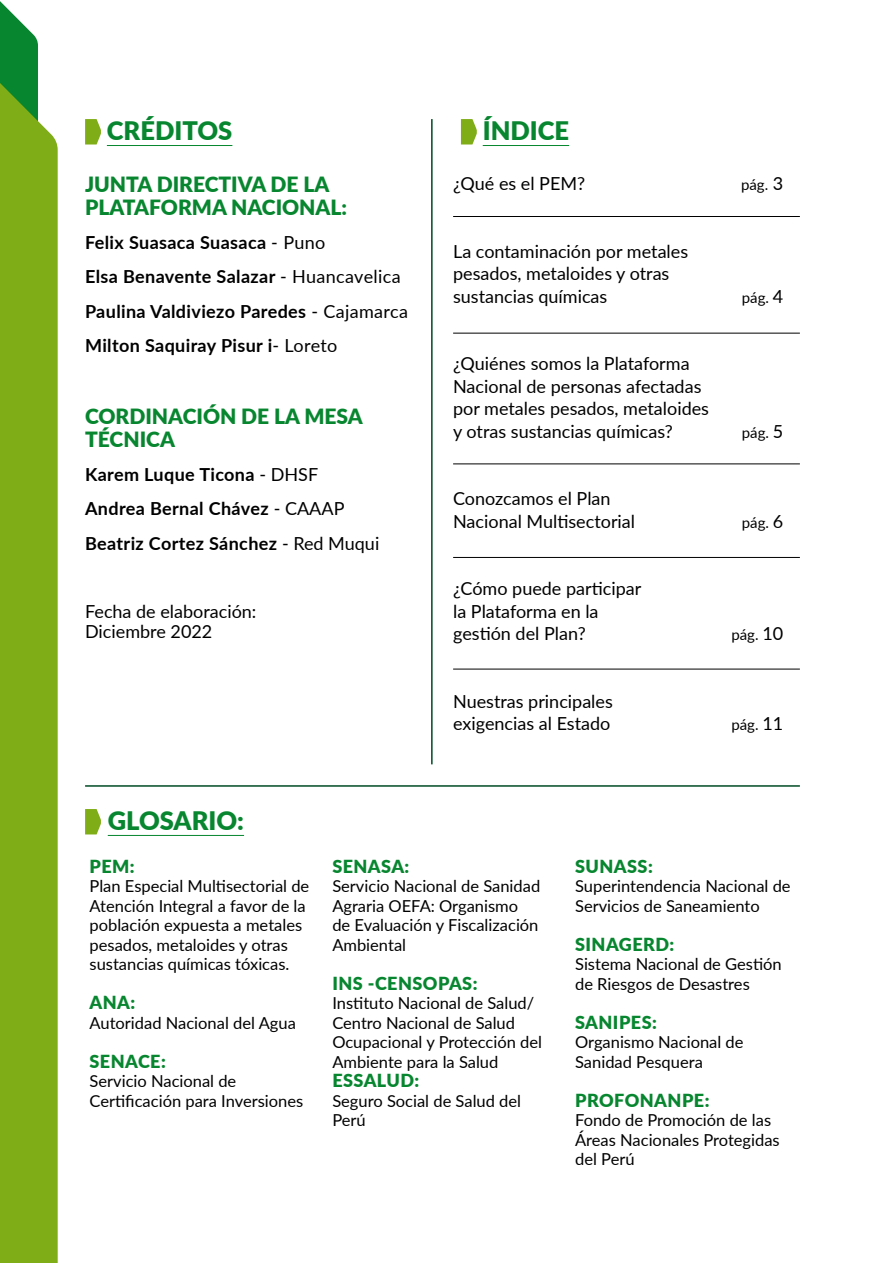
<style>
.page{position:relative;width:885px;height:1263px;background:#fff}
.page>*{position:absolute;margin:0;border:0;box-sizing:border-box;transform-origin:0 0}
.t1{font:900 25.5px "Lato";color:#07862f}
.t2{font:900 21px/22.5px "Lato";color:#07862f}
.t3{font:18px/22.5px "Lato";color:#000}
.t4{font:700 18px/34.3px "Lato";letter-spacing:.02em;color:#000}
.t5{font:900 18px "Lato";letter-spacing:.025em;color:#07862f}
.t6{font:16.5px/19.5px "Lato";color:#000}
.t7{font:15px "Lato";color:#000}
.s1{font-weight:400}
.s2{font-size:18px}
</style>
<div class="page">
<hr style="left:453px;top:216px;width:346px;height:1px;background:#000">
<hr style="left:453px;top:463px;width:346px;height:1px;background:#000">
<hr style="left:453px;top:557px;width:346px;height:1px;background:#000">
<hr style="left:453px;top:669px;width:346px;height:1px;background:#000">
<hr style="left:453px;top:333px;width:346px;height:1px;background:#000">
<hr style="left:108px;top:835px;width:136px;height:1px;background:#07862f">
<hr style="left:107px;top:145px;width:125px;height:1px;background:#07862f">
<hr style="left:482px;top:145px;width:87px;height:1px;background:#07862f">
<svg style="left:85px;top:809px;width:16px;height:25px"></svg>
<svg style="left:85px;top:119px;width:16px;height:25px"></svg>
<svg style="left:461px;top:119px;width:16px;height:25px"></svg>
<svg style="left:0;top:1px;width:38px;height:51px"></svg>
<div style="left:0;top:52px;width:58px;height:1211px;background:#7fad17"></div>
<hr style="left:85px;top:785px;width:714px;height:2px;background:#004a24">
<hr style="left:431px;top:119px;width:1px;height:645px;background:#004a24">
<h1 class="t1" style="left:107px;top:111px;width:127px">CRÉDITOS</h1>
<h1 class="t1" style="left:482px;top:111px;width:88px">ÍNDICE</h1>
<p class="t2" style="left:85px;top:172px;width:263px">JUNTA DIRECTIVA DE LA<br>PLATAFORMA NACIONAL:</p>
<p class="t4" style="left:85px;top:225px;width:324px">Felix Suasaca Suasaca <span class="s1">- Puno<br></span>Elsa Benavente Salazar <span class="s1">- Huancavelica </span>Paulina Valdiviezo Paredes <span class="s1">- Cajamarca </span>Milton Saquiray Pisur i<span class="s1">- Loreto</span></p>
<p class="t2" style="left:85px;top:404px;width:279px">CORDINACIÓN DE LA MESA<br>TÉCNICA</p>
<p class="t4" style="left:85px;top:456px;width:296px">Karem Luque Ticona <span class="s1">- DHSF<br></span>Andrea Bernal Chávez <span class="s1">- CAAAP<br></span>Beatriz Cortez Sánchez <span class="s1">- Red Muqui</span></p>
<p class="t3" style="left:85px;top:601px;width:173px;line-height:19.5px">Fecha de elaboración:<br>Diciembre 2022</p>
<h1 class="t1" style="left:108px;top:801px;width:138px">GLOSARIO:</h1>
<p class="t3" style="left:453px;top:172px;width:134px">¿Qué es el PEM?</p>
<p class="t7" style="left:741px;top:174px;width:44px">pág. <span class="s2">3</span></p>
<p class="t3" style="left:453px;top:239px;width:236px">La contaminación por metales pesados, metaloides y otras sustancias químicas</p>
<p class="t3" style="left:453px;top:352px;width:257px">¿Quiénes somos la Plataforma<br>Nacional de personas afectadas por metales pesados, metaloides y otras sustancias químicas?</p>
<p class="t3" style="left:453px;top:487px;width:183px">Conozcamos el Plan<br>Nacional Multisectorial</p>
<p class="t3" style="left:453px;top:577px;width:190px">¿Cómo puede participar la Plataforma en la gestión del Plan?</p>
<p class="t3" style="left:453px;top:689px;width:161px">Nuestras principales exigencias al Estado</p>
<p class="t7" style="left:741px;top:287px;width:43px">pág. <span class="s2">4</span></p>
<p class="t7" style="left:741px;top:422px;width:43px">pág. <span class="s2">5</span></p>
<p class="t7" style="left:741px;top:512px;width:43px">pág. <span class="s2">6</span></p>
<p class="t7" style="left:731px;top:624px;width:53px">pág. <span class="s2">10</span></p>
<p class="t7" style="left:731px;top:714px;width:53px">pág. <span class="s2">11</span></p>
<p class="t5" style="left:89px;top:853px;width:47px">PEM:</p>
<p class="t6" style="left:89px;top:876px;width:221px">Plan Especial Multisectorial de<br>Atención Integral a favor de la población expuesta a metales pesados, metaloides y otras sustancias químicas tóxicas.</p>
<p class="t5" style="left:89px;top:989px;width:47px">ANA:</p>
<p class="t6" style="left:89px;top:1012px;width:208px">Autoridad Nacional del Agua</p>
<p class="t5" style="left:89px;top:1048px;width:78px">SENACE:</p>
<p class="t6" style="left:89px;top:1071px;width:215px">Servicio Nacional de<br>Certificación para Inversiones</p>
<p class="t5" style="left:332px;top:853px;width:79px">SENASA:</p>
<p class="t6" style="left:332px;top:876px;width:209px">Servicio Nacional de Sanidad<br>Agraria OEFA: Organismo<br>de Evaluación y Fiscalización<br>Ambiental</p>
<p class="t5" style="left:332px;top:970px;width:147px">INS -CENSOPAS:</p>
<p class="t6" style="left:332px;top:993px;width:211px">Instituto Nacional de Salud/<br>Centro Nacional de Salud<br>Ocupacional y Protección del<br>Ambiente para la Salud</p>
<p class="t5" style="left:332px;top:1067px;width:89px">ESSALUD:</p>
<p class="t6" style="left:332px;top:1090px;width:190px">Seguro Social de Salud del<br>Perú</p>
<p class="t5" style="left:575px;top:853px;width:79px">SUNASS:</p>
<p class="t6" style="left:575px;top:876px;width:217px">Superintendencia Nacional de<br>Servicios de Saneamiento</p>
<p class="t5" style="left:575px;top:931px;width:101px">SINAGERD:</p>
<p class="t6" style="left:575px;top:954px;width:208px">Sistema Nacional de Gestión de Riesgos de Desastres</p>
<p class="t5" style="left:575px;top:1009px;width:83px">SANIPES:</p>
<p class="t6" style="left:575px;top:1032px;width:170px">Organismo Nacional de<br>Sanidad Pesquera</p>
<p class="t5" style="left:575px;top:1087px;width:136px">PROFONANPE:</p>
<p class="t6" style="left:575px;top:1110px;width:206px">Fondo de Promoción de las<br>Áreas Nacionales Protegidas del Perú</p>
</div>
